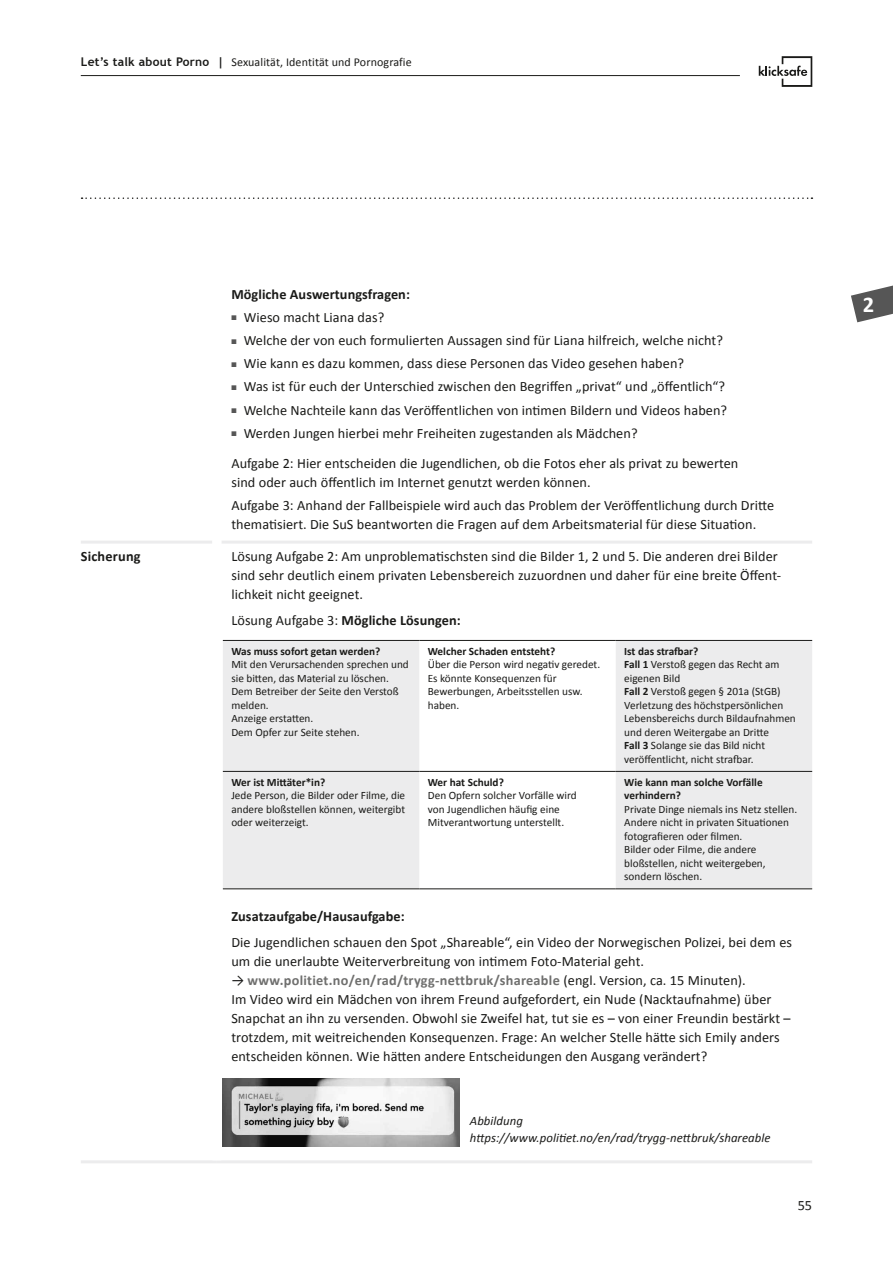
<style>
.page{position:relative;width:893px;height:1263px;background:#fff}
.page>*{position:absolute;margin:0;border:0;box-sizing:border-box;transform-origin:0 0}
.t1{font:700 22.5px "Calibri";color:#fff}
.t2{font:14.25px/18.9px "Calibri";letter-spacing:.005em;color:#1a1a18}
.t3{font:700 14.25px "Calibri";letter-spacing:.005em;color:#1a1a18}
.t4{font:italic 12.75px/17.2px "Calibri";letter-spacing:.005em;color:#1a1a18}
.t5{font:12px "Calibri";letter-spacing:.01em;color:#1a1a18}
.t6{font:11.25px/13.5px "Calibri";color:#1a1a18}
.t7{font:700 11.25px/13.5px "Calibri";color:#1a1a18}
.s1{font-family:"Trebuchet MS";font-weight:700}
.s2{color:#565656}
.s3{font-weight:400}
.s4{font-weight:700}
.s5{font-weight:700;color:#6f6f6e}
</style>
<div class="page">
<svg style="left:759px;top:56px;width:53px;height:31px"></svg>
<hr style="left:81px;top:75px;width:659px;height:1px;background:#1a1a18">
<svg style="left:82px;top:197px;width:730px;height:2px"></svg>
<svg style="left:851px;top:285px;width:42px;height:37px"></svg>
<hr style="left:81px;top:541px;width:131px;height:3px;background:#ececed">
<hr style="left:221px;top:541px;width:591px;height:3px;background:#ececed">
<hr style="left:81px;top:1160px;width:136px;height:3px;background:#ececed">
<hr style="left:217px;top:1160px;width:595px;height:3px;background:#ececed">
<svg style="left:223px;top:641px;width:589px;height:247px;fill:#ececed"></svg>
<hr style="left:223px;top:640px;width:196px;height:1px;background:#1a1a18">
<hr style="left:419px;top:640px;width:197px;height:1px;background:#1a1a18">
<hr style="left:616px;top:640px;width:196px;height:1px;background:#1a1a18">
<hr style="left:223px;top:771px;width:196px;height:1px;background:#1a1a18">
<hr style="left:419px;top:771px;width:197px;height:1px;background:#1a1a18">
<hr style="left:616px;top:771px;width:196px;height:1px;background:#1a1a18">
<hr style="left:223px;top:888px;width:196px;height:1px;background:#1a1a18">
<hr style="left:419px;top:888px;width:197px;height:1px;background:#1a1a18">
<hr style="left:616px;top:888px;width:196px;height:1px;background:#1a1a18">
<img style="left:223px;top:1078px;width:237px;height:68px">
<p class="t5" style="left:81px;top:55px;width:333px"><span class="s1">Let’s talk about Porno |</span> Sexualität, Identität und Pornografie</p>
<p class="t3" style="left:231px;top:285px;width:180px">Mögliche Auswertungsfragen:</p>
<p class="t2" style="left:231px;top:307px;width:154px"><span class="s2">■</span> Wieso macht Liana das?</p>
<p class="t2" style="left:231px;top:330px;width:493px"><span class="s2">■</span> Welche der von euch formulierten Aussagen sind für Liana hilfreich, welche nicht?</p>
<p class="t2" style="left:231px;top:353px;width:454px"><span class="s2">■</span> Wie kann es dazu kommen, dass diese Personen das Video gesehen haben?</p>
<p class="t2" style="left:231px;top:377px;width:495px"><span class="s2">■</span> Was ist für euch der Unterschied zwischen den Begriffen „privat“ und „öffentlich“?</p>
<p class="t2" style="left:231px;top:400px;width:497px"><span class="s2">■</span> Welche Nachteile kann das Veröffentlichen von intimen Bildern und Videos haben?</p>
<p class="t2" style="left:231px;top:417px;width:509px;line-height:30.6px"><span class="s2">■</span> Werden Jungen hierbei mehr Freiheiten zugestanden als Mädchen?<br>Aufgabe 2: Hier entscheiden die Jugendlichen, ob die Fotos eher als privat zu bewerten</p>
<p class="t2" style="left:231px;top:470px;width:544px;line-height:23.1px">sind oder auch öffentlich im Internet genutzt werden können.<br>Aufgabe 3: Anhand der Fallbeispiele wird auch das Problem der Veröffentlichung durch Dritte</p>
<p class="t2" style="left:231px;top:514px;width:526px">thematisiert. Die SuS beantworten die Fragen auf dem Arbeitsmaterial für diese Situation.</p>
<p class="t3" style="left:81px;top:548px;width:61px">Sicherung</p>
<p class="t2" style="left:231px;top:546px;width:551px">Lösung Aufgabe 2: Am unproblematischsten sind die Bilder 1, 2 und 5. Die anderen drei Bilder sind sehr deutlich einem privaten Lebensbereich zuzuordnen und daher für eine breite Öffent&shy;lichkeit nicht geeignet.</p>
<p class="t3" style="left:231px;top:612px;width:231px"><span class="s3">Lösung Aufgabe 3:</span> Mögliche Lösungen:</p>
<p class="t7" style="left:231px;top:644px;width:150px">Was muss sofort getan werden?</p>
<p class="t6" style="left:231px;top:657px;width:179px">Mit den Verursachenden sprechen und sie bitten, das Material zu löschen.<br>Dem Betreiber der Seite den Verstoß melden.<br>Anzeige erstatten.<br>Dem Opfer zur Seite stehen.</p>
<p class="t6" style="left:624px;top:644px;width:173px"><span class="s4">Ist das strafbar?<br>Fall 1</span> Verstoß gegen das Recht am eigenen Bild<br><span class="s4">Fall 2</span> Verstoß gegen § 201a (StGB)<br>Verletzung des höchstpersönlichen<br>Lebensbereichs durch Bildaufnahmen und deren Weitergabe an Dritte<br><span class="s4">Fall 3</span> Solange sie das Bild nicht veröffentlicht, nicht strafbar.</p>
<p class="t7" style="left:428px;top:644px;width:129px">Welcher Schaden entsteht?</p>
<p class="t6" style="left:428px;top:657px;width:174px">Über die Person wird negativ geredet.<br>Es könnte Konsequenzen für<br>Bewerbungen, Arbeitsstellen usw. haben.</p>
<p class="t7" style="left:231px;top:775px;width:95px">Wer ist Mittäter*in?</p>
<p class="t6" style="left:231px;top:788px;width:175px;text-align:justify">Jede Person, die Bilder oder Filme, die andere bloßstellen können, weitergibt oder weiterzeigt.</p>
<p class="t7" style="left:428px;top:775px;width:78px">Wer hat Schuld?</p>
<p class="t6" style="left:428px;top:788px;width:150px">Den Opfern solcher Vorfälle wird von Jugendlichen häufig eine<br>Mitverantwortung unterstellt.</p>
<p class="t7" style="left:624px;top:775px;width:140px">Wie kann man solche Vorfälle verhindern?</p>
<p class="t6" style="left:624px;top:802px;width:175px">Private Dinge niemals ins Netz stellen.<br>Andere nicht in privaten Situationen fotografieren oder filmen.<br>Bilder oder Filme, die andere bloßstellen, nicht weitergeben, sondern löschen.</p>
<p class="t3" style="left:231px;top:907px;width:175px">Zusatzaufgabe/Hausaufgabe:</p>
<p class="t2" style="left:231px;top:932px;width:562px">Die Jugendlichen schauen den Spot „Shareable“, ein Video der Norwegischen Polizei, bei dem es um die unerlaubte Weiterverbreitung von intimem Foto-Material geht.</p>
<p class="t2" style="left:231px;top:970px;width:561px">→ <span class="s5">www.politiet.no/en/rad/trygg-nettbruk/shareable</span> (engl. Version, ca. 15 Minuten).<br>Im Video wird ein Mädchen von ihrem Freund aufgefordert, ein Nude (Nacktaufnahme) über Snapchat an ihn zu versenden. Obwohl sie Zweifel hat, tut sie es – von einer Freundin bestärkt – trotzdem, mit weitreichenden Konsequenzen. Frage: An welcher Stelle hätte sich Emily anders entscheiden können. Wie hätten andere Entscheidungen den Ausgang verändert?</p>
<p class="t4" style="left:470px;top:1111px;width:302px">Abbildung https://www.politiet.no/en/rad/trygg-nettbruk/shareable</p>
<p class="t2" style="left:798px;top:1195px;width:16px">55</p>
<h1 class="t1" style="left:863px;top:290px;width:13px">2</h1>
</div>
